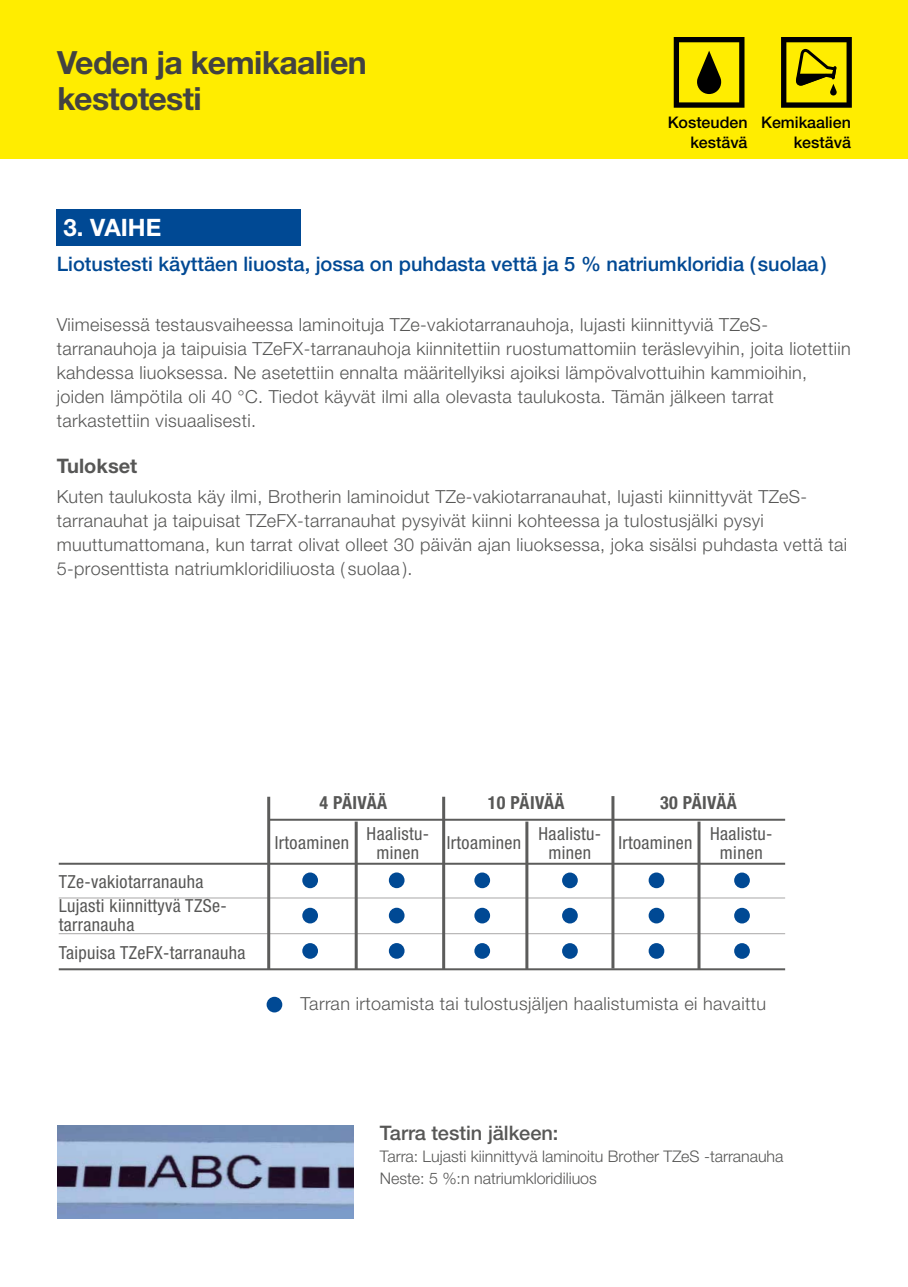
<style>
.page{position:relative;width:908px;height:1287px;background:#fff}
.page>*{position:absolute;margin:0;border:0;box-sizing:border-box;transform-origin:0 0}
.t1{font:700 32px/36px "Helvetica Neue LTW1 G";letter-spacing:-.02em;color:#424241}
.t2{font:700 24px "Helvetica Neue LTW1 G";color:#fff}
.t3{font:500 20px "Helvetica Neue LTW1 G";color:#004994}
.t4{font:500 20px "Helvetica Neue LTW1 G";color:#575756}
.t5{font:700 20px "Helvetica Neue LTW1 G";color:#575756}
.t6{font:300 18px/24px "Helvetica Neue LTW1 G";letter-spacing:.02em;color:#575756}
.t7{font:condensed 18px/19px "Helvetica Neue LTW1 G";letter-spacing:.02em;color:#575756;text-align:center}
.t8{font:700 condensed 18px "Helvetica Neue LTW1 G";letter-spacing:.02em;color:#575756}
.t9{font:300 16px/22px "Helvetica Neue LTW1 G";color:#575756}
.t10{font:500 16px/20px "Helvetica Neue LTW1 G";color:#000;text-align:right}
</style>
<div class="page">
<div style="left:0;top:0;width:907px;height:159px;background:#ffed00"></div>
<svg style="left:781px;top:37px;width:70px;height:71px"></svg>
<svg style="left:673px;top:37px;width:71px;height:71px"></svg>
<hr style="left:59px;top:968px;width:725px;height:2px;background:#5c5c5b">
<hr style="left:59px;top:933px;width:725px;height:1px;background:#b7b6b6">
<hr style="left:59px;top:897px;width:725px;height:2px;background:#b7b6b6">
<hr style="left:59px;top:863px;width:725px;height:2px;background:#5c5c5b">
<hr style="left:697px;top:822px;width:3px;height:147px;background:#5c5c5b">
<hr style="left:525px;top:822px;width:3px;height:147px;background:#5c5c5b">
<hr style="left:442px;top:797px;width:3px;height:172px;background:#5c5c5b">
<hr style="left:354px;top:822px;width:3px;height:147px;background:#5c5c5b">
<hr style="left:267px;top:797px;width:3px;height:173px;background:#5c5c5b">
<hr style="left:268px;top:819px;width:516px;height:2px;background:#5c5c5b">
<div style="left:266px;top:997px;width:16px;height:15px;background:#004994;border-radius:50%"></div>
<div style="left:302px;top:872px;width:16px;height:16px;background:#004994;border-radius:50%"></div>
<div style="left:302px;top:908px;width:16px;height:15px;background:#004994;border-radius:50%"></div>
<div style="left:302px;top:943px;width:16px;height:16px;background:#004994;border-radius:50%"></div>
<div style="left:388px;top:872px;width:16px;height:16px;background:#004994;border-radius:50%"></div>
<div style="left:388px;top:908px;width:16px;height:15px;background:#004994;border-radius:50%"></div>
<div style="left:388px;top:943px;width:16px;height:16px;background:#004994;border-radius:50%"></div>
<div style="left:474px;top:872px;width:16px;height:16px;background:#004994;border-radius:50%"></div>
<div style="left:474px;top:908px;width:16px;height:15px;background:#004994;border-radius:50%"></div>
<div style="left:474px;top:943px;width:16px;height:16px;background:#004994;border-radius:50%"></div>
<hr style="left:611px;top:796px;width:3px;height:173px;background:#5c5c5b">
<div style="left:562px;top:873px;width:15px;height:15px;background:#004994;border-radius:50%"></div>
<div style="left:562px;top:908px;width:15px;height:15px;background:#004994;border-radius:50%"></div>
<div style="left:562px;top:943px;width:15px;height:16px;background:#004994;border-radius:50%"></div>
<div style="left:648px;top:872px;width:16px;height:16px;background:#004994;border-radius:50%"></div>
<div style="left:648px;top:908px;width:16px;height:15px;background:#004994;border-radius:50%"></div>
<div style="left:648px;top:943px;width:16px;height:16px;background:#004994;border-radius:50%"></div>
<div style="left:733px;top:873px;width:16px;height:15px;background:#004994;border-radius:50%"></div>
<div style="left:733px;top:908px;width:16px;height:15px;background:#004994;border-radius:50%"></div>
<div style="left:733px;top:943px;width:16px;height:16px;background:#004994;border-radius:50%"></div>
<div style="left:57px;top:209px;width:244px;height:36px;background:#004994"></div>
<img style="left:57px;top:1125px;width:296px;height:94px">
<h1 class="t1" style="left:57px;top:44px;width:311px">Veden ja kemikaalien kestotesti</h1>
<p class="t10" style="left:667px;top:112px;width:81px">Kosteuden kestävä</p>
<p class="t10" style="left:761px;top:112px;width:91px">Kemikaalien kestävä</p>
<h2 class="t2" style="left:63px;top:212px;width:99px">3. VAIHE</h2>
<p class="t3" style="left:57px;top:252px;width:771px">Liotustesti käyttäen liuosta, jossa on puhdasta vettä ja 5 % natriumkloridia (suolaa)</p>
<p class="t6" style="left:57px;top:312px;width:795px">Viimeisessä testausvaiheessa laminoituja TZe-vakiotarranauhoja, lujasti kiinnittyviä TZeS&shy;tarranauhoja ja taipuisia TZeFX-tarranauhoja kiinnitettiin ruostumattomiin teräslevyihin, joita liotettiin kahdessa liuoksessa. Ne asetettiin ennalta määritellyiksi ajoiksi lämpövalvottuihin kammioihin, joiden lämpötila oli 40 °C. Tiedot käyvät ilmi alla olevasta taulukosta. Tämän jälkeen tarrat tarkastettiin visuaalisesti.</p>
<p class="t5" style="left:57px;top:454px;width:82px">Tulokset</p>
<p class="t6" style="left:57px;top:485px;width:791px">Kuten taulukosta käy ilmi, Brotherin laminoidut TZe-vakiotarranauhat, lujasti kiinnittyvät TZeS&shy;tarranauhat ja taipuisat TZeFX-tarranauhat pysyivät kiinni kohteessa ja tulostusjälki pysyi muuttumattomana, kun tarrat olivat olleet 30 päivän ajan liuoksessa, joka sisälsi puhdasta vettä tai 5-prosenttista natriumkloridiliuosta ( suolaa ).</p>
<p class="t7" style="left:59px;top:870px;width:169px;line-height:24.2px;text-align:left">TZe-vakiotarranauha<br>Lujasti kiinnittyvä TZSe-</p>
<p class="t7" style="left:59px;top:911px;width:188px;line-height:27.8px;text-align:left">tarranauha<br>Taipuisa TZeFX-tarranauha</p>
<p class="t8" style="left:319px;top:792px;width:69px">4 PÄIVÄÄ</p>
<p class="t8" style="left:487px;top:792px;width:78px">10 PÄIVÄÄ</p>
<p class="t8" style="left:659px;top:792px;width:78px">30 PÄIVÄÄ</p>
<p class="t7" style="left:275px;top:833px;width:76px">Irtoaminen</p>
<p class="t7" style="left:366px;top:824px;width:64px">Haalistu&shy;minen</p>
<p class="t7" style="left:446px;top:833px;width:76px">Irtoaminen</p>
<p class="t7" style="left:538px;top:824px;width:64px">Haalistu&shy;minen</p>
<p class="t7" style="left:618px;top:833px;width:76px">Irtoaminen</p>
<p class="t7" style="left:709px;top:825px;width:64px">Haalistu&shy;minen</p>
<p class="t6" style="left:300px;top:991px;width:466px">Tarran irtoamista tai tulostusjäljen haalistumista ei havaittu</p>
<p class="t4" style="left:380px;top:1120px;width:180px">Tarra testin jälkeen:</p>
<p class="t9" style="left:380px;top:1145px;width:405px">Tarra: Lujasti kiinnittyvä laminoitu Brother TZeS -tarranauha<br>Neste: 5 %:n natriumkloridiliuos</p>
</div>
